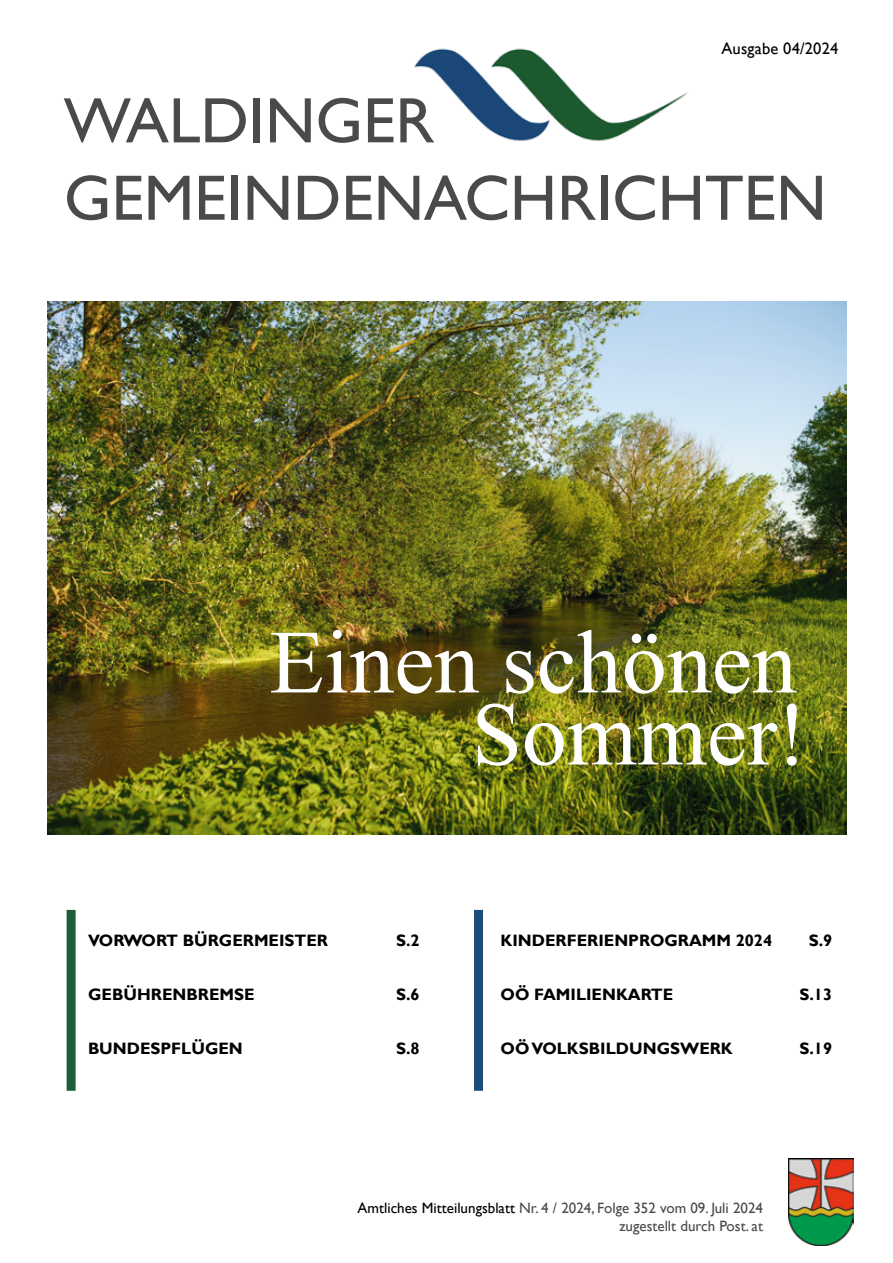
<style>
.page{position:relative;width:893px;height:1263px;background:#fff}
.page>*{position:absolute;margin:0;border:0;box-sizing:border-box;transform-origin:0 0}
.t1{font:90px/72px "Times New Roman";color:#fff;text-align:right}
.t2{font:64.5px/77.4px "Gill Sans";color:#4a4a49}
.t3{font:700 16.5px "Gill Sans";color:#000}
.t4{font:16.5px "Gill Sans";letter-spacing:.01em;color:#000}
.t5{font:15px/18px "Gill Sans";color:#4a4a49;text-align:right}
.s1{color:#000}
</style>
<div class="page">
<div style="left:67px;top:910px;width:9px;height:181px;background:#1c5e35"></div>
<div style="left:474px;top:910px;width:9px;height:181px;background:#1b4e7a"></div>
<img style="left:414px;top:48px;width:274px;height:94px">
<img style="left:789px;top:1159px;width:64px;height:86px">
<img style="left:47px;top:302px;width:800px;height:532px">
<p class="t4" style="left:721px;top:39px;width:118px">Ausgabe 04/2024</p>
<h2 class="t2" style="left:64px;top:83px;width:764px">WALDINGER<br>GEMEINDENACHRICHTEN</h2>
<h1 class="t1" style="left:269px;top:625px;width:539px">Einen schönen<br>Sommer!</h1>
<p class="t3" style="left:88px;top:930px;width:241px">VORWORT BÜRGERMEISTER</p>
<p class="t3" style="left:396px;top:930px;width:25px">S.2</p>
<p class="t3" style="left:88px;top:984px;width:168px">GEBÜHRENBREMSE</p>
<p class="t3" style="left:396px;top:984px;width:25px">S.6</p>
<p class="t3" style="left:88px;top:1038px;width:156px">BUNDESPFLÜGEN</p>
<p class="t3" style="left:396px;top:1038px;width:25px">S.8</p>
<p class="t3" style="left:501px;top:930px;width:273px">KINDERFERIENPROGRAMM 2024</p>
<p class="t3" style="left:809px;top:930px;width:25px">S.9</p>
<p class="t3" style="left:501px;top:984px;width:174px">OÖ FAMILIENKARTE</p>
<p class="t3" style="left:799px;top:984px;width:34px">S.13</p>
<p class="t3" style="left:501px;top:1038px;width:234px">OÖ VOLKSBILDUNGSWERK</p>
<p class="t3" style="left:799px;top:1038px;width:34px">S.19</p>
<p class="t5" style="left:358px;top:1199px;width:407px"><span class="s1">Amtliches Mitteilungsblatt</span> Nr. 4 / 2024, Folge 352 vom 09. Juli 2024 zugestellt durch Post. at</p>
</div>
